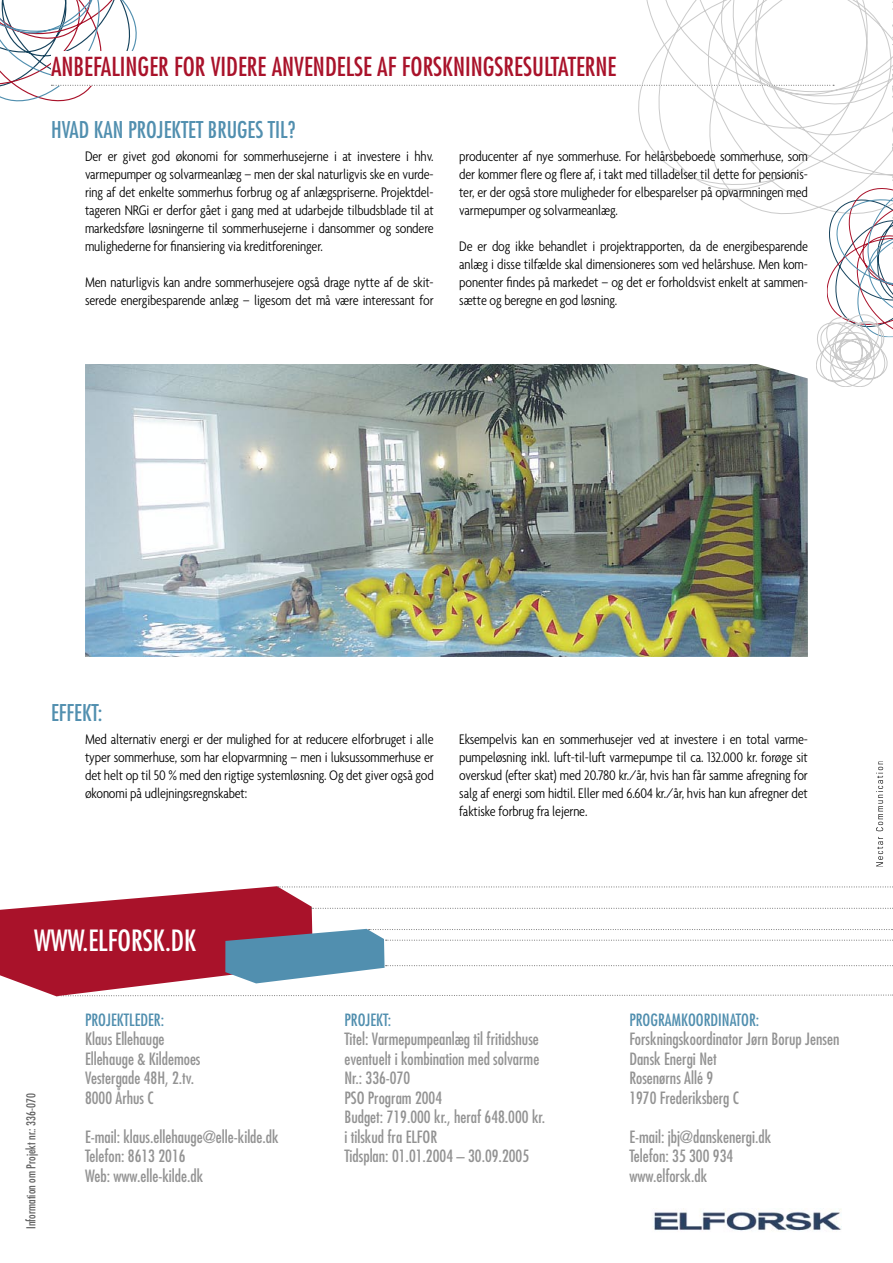
<style>
.page{position:relative;width:893px;height:1263px;background:#fff}
.page>*{position:absolute;margin:0;border:0;box-sizing:border-box;transform-origin:0 0}
.t1{font:condensed 28.5px "Futura";color:#fff}
.t2{font:condensed 25.5px "Futura";color:#a9122a}
.t3{font:condensed 22.5px "Futura";color:#518faf}
.t4{font:condensed 16.5px/19.5px "Futura";color:#939393}
.t5{font:condensed 16.5px "Futura";color:#518faf}
.t6{font:300 condensed 15px/18px "Agenda";letter-spacing:-.01em;color:#000;text-align:justify}
.t7{font:condensed 12px "Futura";color:#636363}
</style>
<div class="page">
<svg style="left:0;top:886px;width:893px;height:111px"></svg>
<div style="left:25px;top:1092px;width:12px;height:7px;border:3px solid #fff;border-radius:50%"></div>
<div style="left:26px;top:1093px;width:10px;height:5px;border:3px solid #fff;border-radius:50%"></div>
<img style="left:653px;top:1208px;width:189px;height:24px">
<svg style="left:0;top:0;width:893px;height:387px"></svg>
<svg style="left:876px;top:837px;width:7px;height:30px"></svg>
<svg style="left:876px;top:761px;width:7px;height:70px"></svg>
<img style="left:85px;top:364px;width:723px;height:293px">
<h2 class="t2" style="left:51px;top:51px;width:567px">ANBEFALINGER FOR VIDERE ANVENDELSE AF FORSKNINGSRESULTATERNE</h2>
<h3 class="t3" style="left:51px;top:115px;width:246px">HVAD KAN PROJEKTET BRUGES TIL?</h3>
<p class="t6" style="left:85px;top:147px;width:350px">Der er givet god økonomi for sommerhusejerne i at investere i hhv. varmepumper og solvarmeanlæg – men der skal naturligvis ske en vurde&shy;ring af det enkelte sommerhus forbrug og af anlægspriserne. Projektdel&shy;tageren NRGi er derfor gået i gang med at udarbejde tilbudsblade til at markedsføre løsningerne til sommerhusejerne i dansommer og sondere mulighederne for finansiering via kreditforeninger.</p>
<p class="t6" style="left:85px;top:273px;width:350px">Men naturligvis kan andre sommerhusejere også drage nytte af de skit&shy;serede energibesparende anlæg – ligesom det må være interessant for</p>
<p class="t6" style="left:459px;top:147px;width:350px">producenter af nye sommerhuse. For helårsbeboede sommerhuse, som der kommer flere og flere af, i takt med tilladelser til dette for pensionis&shy;ter, er der også store muligheder for elbesparelser på opvarmningen med varmepumper og solvarmeanlæg.</p>
<p class="t6" style="left:459px;top:237px;width:350px">De er dog ikke behandlet i projektrapporten, da de energibesparende anlæg i disse tilfælde skal dimensioneres som ved helårshuse. Men kom&shy;ponenter findes på markedet – og det er forholdsvist enkelt at sammen&shy;sætte og beregne en god løsning.</p>
<h3 class="t3" style="left:51px;top:698px;width:53px">EFFEKT:</h3>
<p class="t6" style="left:85px;top:730px;width:350px">Med alternativ energi er der mulighed for at reducere elforbruget i alle typer sommerhuse, som har elopvarmning – men i luksussommerhuse er det helt op til 50 % med den rigtige systemløsning. Og det giver også god økonomi på udlejningsregnskabet:</p>
<p class="t6" style="left:459px;top:730px;width:350px">Eksempelvis kan en sommerhusejer ved at investere i en total varme&shy;pumpeløsning inkl. luft-til-luft varmepumpe til ca. 132.000 kr. forøge sit overskud (efter skat) med 20.780 kr./år, hvis han får samme afregning for salg af energi som hidtil. Eller med 6.604 kr./år, hvis han kun afregner det faktiske forbrug fra lejerne.</p>
<h1 class="t1" style="left:34px;top:922px;width:164px">WWW.ELFORSK.DK</h1>
<p class="t7" style="left:23px;top:1229px;width:137px;rotate:-90deg">Information om Projekt nr.: 336-070</p>
<p class="t5" style="left:85px;top:1009px;width:81px">PROJEKTLEDER:</p>
<p class="t4" style="left:85px;top:1029px;width:117px">Klaus Ellehauge<br>Ellehauge &amp; Kildemoes<br>Vestergade 48H, 2.tv.<br>8000 Århus C</p>
<p class="t4" style="left:85px;top:1126px;width:195px">E-mail: klaus.ellehauge@elle-kilde.dk<br>Telefon: 8613 2016<br>Web: www.elle-kilde.dk</p>
<p class="t5" style="left:344px;top:1009px;width:48px">PROJEKT:</p>
<p class="t4" style="left:344px;top:1029px;width:202px">Titel: Varmepumpeanlæg til fritidshuse eventuelt i kombination med solvarme<br>Nr.: 336-070<br>PSO Program 2004<br>Budget: 719.000 kr., heraf 648.000 kr. i tilskud fra ELFOR<br>Tidsplan: 01.01.2004 – 30.09.2005</p>
<p class="t5" style="left:629px;top:1009px;width:132px">PROGRAMKOORDINATOR:</p>
<p class="t4" style="left:629px;top:1029px;width:212px">Forskningskoordinator Jørn Borup Jensen<br>Dansk Energi Net<br>Rosenørns Allé 9<br>1970 Frederiksberg C</p>
<p class="t4" style="left:629px;top:1126px;width:144px">E-mail: jbj@danskenergi.dk<br>Telefon: 35 300 934 www.elforsk.dk</p>
</div>
